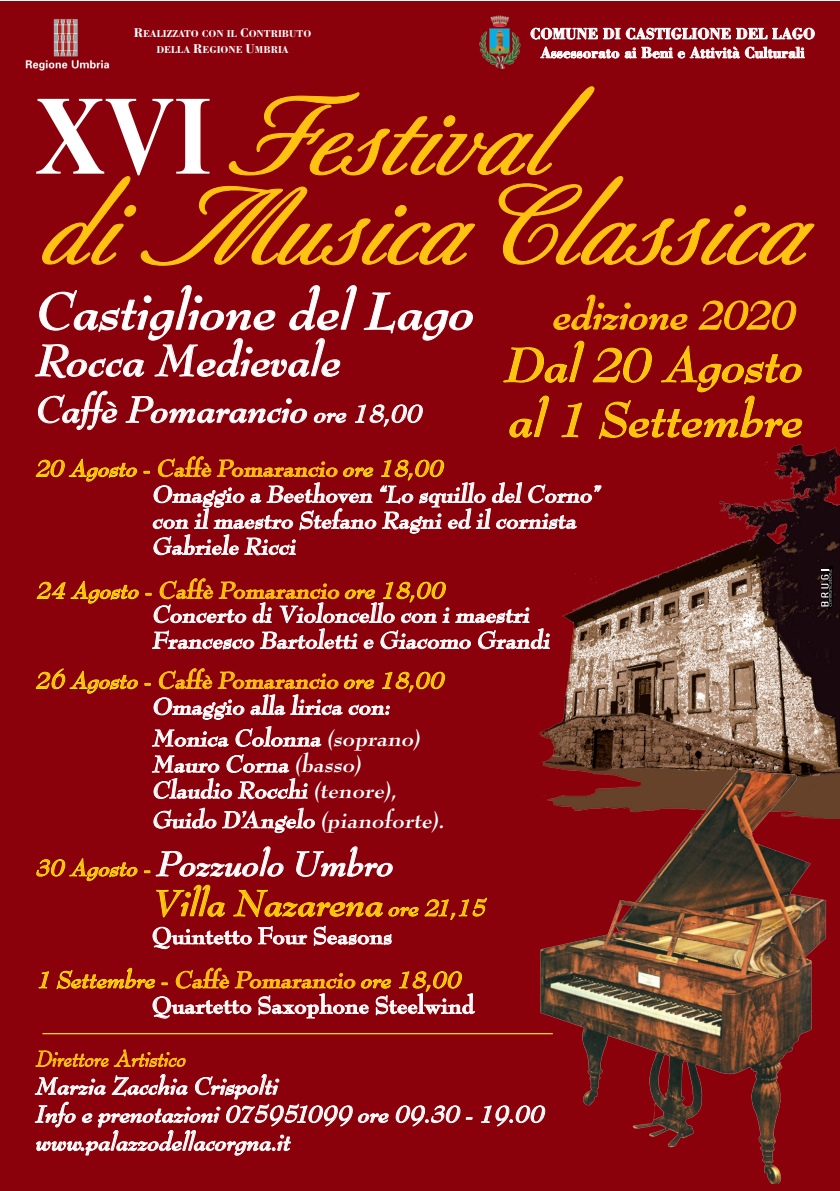
<style>
.page{position:relative;width:840px;height:1191px;background:#fff}
.page>*{position:absolute;margin:0;border:0;box-sizing:border-box;transform-origin:0 0}
.t1{font:500 110px/89.8px "Berthold Script";color:#fec210}
.t2{font:italic 700 57.2px "Bernhard Modern";color:#fff}
.t3{font:italic 700 53px/54.8px "Bernhard Modern";color:#fec210}
.t4{font:italic 700 48.6px "Bernhard Modern";color:#fff}
.t5{font:italic 700 44.4px "Bernhard Modern";color:#fec210}
.t6{font:italic 700 40.2px "Bernhard Modern";color:#fff}
.t7{font:italic 700 40px "Bernhard Modern";color:#fec210}
.t8{font:italic 700 38px "Bernhard Modern";color:#fff}
.t9{font:italic 700 26px/28px "Bernhard Modern";color:#fff}
.t10{font:700 25.6px/26px "Bernhard Modern Std";color:#fff}
.t11{font:italic 700 25.6px "Bernhard Modern";color:#fec210}
.t12{font:italic 24px "Bernhard Modern";color:#fec210}
.t13{font:700 15.8px/18.8px "Bodoni";color:#fff;text-align:center}
.t14{font:700 10.4px/15.8px "Bodoni";color:#fff;text-align:center}
.s1{font-size:13.2px}
.s2{font-family:"Times New Roman";font-weight:700;font-size:113px;color:#fff}
.s3{font-size:27.6px}
.s4{font-family:"Bernhard Modern Std";font-style:normal}
.s5{font-size:25.6px;color:#fec210}
.s6{font-family:"Bernhard Modern Std";font-style:normal;font-size:25.6px;color:#fec210}
.s7{font-size:25.6px}
</style>
<div class="page">
<div style="left:0;top:2px;width:839px;height:1189px;background:#8b010b"></div>
<img style="left:25px;top:19px;width:85px;height:52px">
<img style="left:479px;top:16px;width:41px;height:53px">
<hr style="left:42px;top:1033px;width:510px;height:1px;background:#fff101">
<svg style="left:42px;top:87px;width:771px;height:178px"></svg>
<svg style="left:530px;top:27px;width:285px;height:13px"></svg>
<svg style="left:540px;top:46px;width:265px;height:13px"></svg>
<svg style="left:36px;top:459px;width:101px;height:22px"></svg>
<svg style="left:144px;top:456px;width:394px;height:100px"></svg>
<svg style="left:37px;top:581px;width:102px;height:22px"></svg>
<svg style="left:145px;top:578px;width:393px;height:72px"></svg>
<svg style="left:36px;top:668px;width:102px;height:25px"></svg>
<svg style="left:145px;top:668px;width:300px;height:79px"></svg>
<svg style="left:152px;top:754px;width:163px;height:80px"></svg>
<svg style="left:36px;top:858px;width:101px;height:23px"></svg>
<svg style="left:144px;top:870px;width:6px;height:3px"></svg>
<svg style="left:156px;top:846px;width:127px;height:30px"></svg>
<svg style="left:296px;top:846px;width:96px;height:31px"></svg>
<svg style="left:156px;top:884px;width:69px;height:33px"></svg>
<svg style="left:233px;top:890px;width:149px;height:27px"></svg>
<svg style="left:388px;top:907px;width:30px;height:9px"></svg>
<svg style="left:424px;top:897px;width:62px;height:23px"></svg>
<svg style="left:152px;top:926px;width:100px;height:23px"></svg>
<svg style="left:258px;top:926px;width:49px;height:18px"></svg>
<svg style="left:313px;top:925px;width:78px;height:20px"></svg>
<svg style="left:39px;top:971px;width:10px;height:17px"></svg>
<svg style="left:57px;top:967px;width:418px;height:51px"></svg>
<svg style="left:35px;top:1049px;width:151px;height:18px"></svg>
<svg style="left:358px;top:1113px;width:30px;height:9px"></svg>
<svg style="left:396px;top:1105px;width:64px;height:21px"></svg>
<svg style="left:466px;top:1117px;width:6px;height:2px"></svg>
<svg style="left:481px;top:1105px;width:47px;height:21px"></svg>
<svg style="left:35px;top:1074px;width:317px;height:81px"></svg>
<svg style="left:363px;top:292px;width:110px;height:49px"></svg>
<svg style="left:35px;top:285px;width:322px;height:93px"></svg>
<svg style="left:38px;top:390px;width:79px;height:40px"></svg>
<svg style="left:125px;top:396px;width:182px;height:27px"></svg>
<svg style="left:313px;top:412px;width:33px;height:11px"></svg>
<svg style="left:355px;top:404px;width:68px;height:23px"></svg>
<img style="left:538px;top:444px;width:301px;height:374px">
<img style="left:528px;top:759px;width:304px;height:424px">
<svg style="left:503px;top:341px;width:81px;height:42px"></svg>
<svg style="left:509px;top:395px;width:40px;height:43px"></svg>
<svg style="left:561px;top:402px;width:20px;height:35px"></svg>
<svg style="left:592px;top:345px;width:209px;height:94px"></svg>
<svg style="left:553px;top:294px;width:134px;height:36px"></svg>
<svg style="left:698px;top:300px;width:97px;height:30px"></svg>
<svg style="left:820px;top:565px;width:12px;height:45px"></svg>
<p class="t14" style="left:134px;top:25px;width:179px"><span class="s1">R</span>EALIZZATO CON IL <span class="s1">C</span>ONTRIBUTO<br>DELLA <span class="s1">R</span>EGIONE <span class="s1">U</span>MBRIA</p>
<h1 class="t1" style="left:35px;top:102px;width:766px"><span class="s2">XVI</span> Festival<br>di Musica Classica</h1>
<p class="t13" style="left:530px;top:24px;width:286px">COMUNE DI CASTIGLIONE DEL LAGO<br>Assessorato ai Beni e Attività Culturali</p>
<h2 class="t2" style="left:35px;top:280px;width:439px">Castiglione del Lago</h2>
<h3 class="t4" style="left:35px;top:334px;width:306px">Rocca Medievale</h3>
<h3 class="t6" style="left:35px;top:387px;width:387px">Caffè Pomarancio <span class="s3">ore 18,00</span></h3>
<h3 class="t5" style="left:552px;top:291px;width:244px">edizione 2020</h3>
<h3 class="t3" style="left:504px;top:338px;width:299px">Dal 20 Agosto al 1 Settembre</h3>
<p class="t11" style="left:35px;top:454px;width:409px">20 Agosto <span class="s4">- Caffè Pomarancio</span> ore 18,00</p>
<p class="t10" style="left:152px;top:482px;width:452px">Omaggio a Beethoven “Lo squillo del Corno” con il maestro Stefano Ragni ed il cornista<br>Gabriele Ricci</p>
<p class="t11" style="left:36px;top:576px;width:410px">24 Agosto <span class="s4">- Caffè Pomarancio</span> ore 18,00</p>
<p class="t10" style="left:152px;top:602px;width:403px">Concerto di Violoncello con i maestri<br>Francesco Bartoletti e Giacomo Grandi</p>
<p class="t11" style="left:35px;top:666px;width:410px">26 Agosto <span class="s4">- Caffè Pomarancio</span> ore 18,00</p>
<p class="t10" style="left:152px;top:691px;width:273px;line-height:31.6px">Omaggio alla lirica con:<br>Monica Colonna (soprano)</p>
<p class="t10" style="left:152px;top:751px;width:250px">Mauro Corna (basso)<br>Claudio Rocchi (tenore),</p>
<p class="t10" style="left:152px;top:807px;width:297px">Guido D’Angelo (pianoforte).</p>
<h3 class="t8" style="left:35px;top:843px;width:359px"><span class="s5">30 Agosto</span> <span class="s6">-</span> Pozzuolo Umbro</h3>
<h3 class="t7" style="left:152px;top:881px;width:335px">Villa Nazarena <span class="s7">ore 21,15</span></h3>
<p class="t10" style="left:152px;top:923px;width:242px">Quintetto Four Seasons</p>
<p class="t11" style="left:36px;top:965px;width:426px">1 Settembre <span class="s4">- Caffè Pomarancio</span> ore 18,00</p>
<p class="t10" style="left:152px;top:992px;width:324px">Quartetto Saxophone Steelwind</p>
<p class="t12" style="left:35px;top:1046px;width:152px">Direttore Artistico</p>
<p class="t9" style="left:35px;top:1072px;width:510px">Marzia Zacchia Crispolti<br>Info e prenotazioni 075951099 ore 09.30 - 19.00 www.palazzodellacorgna.it</p>
</div>
